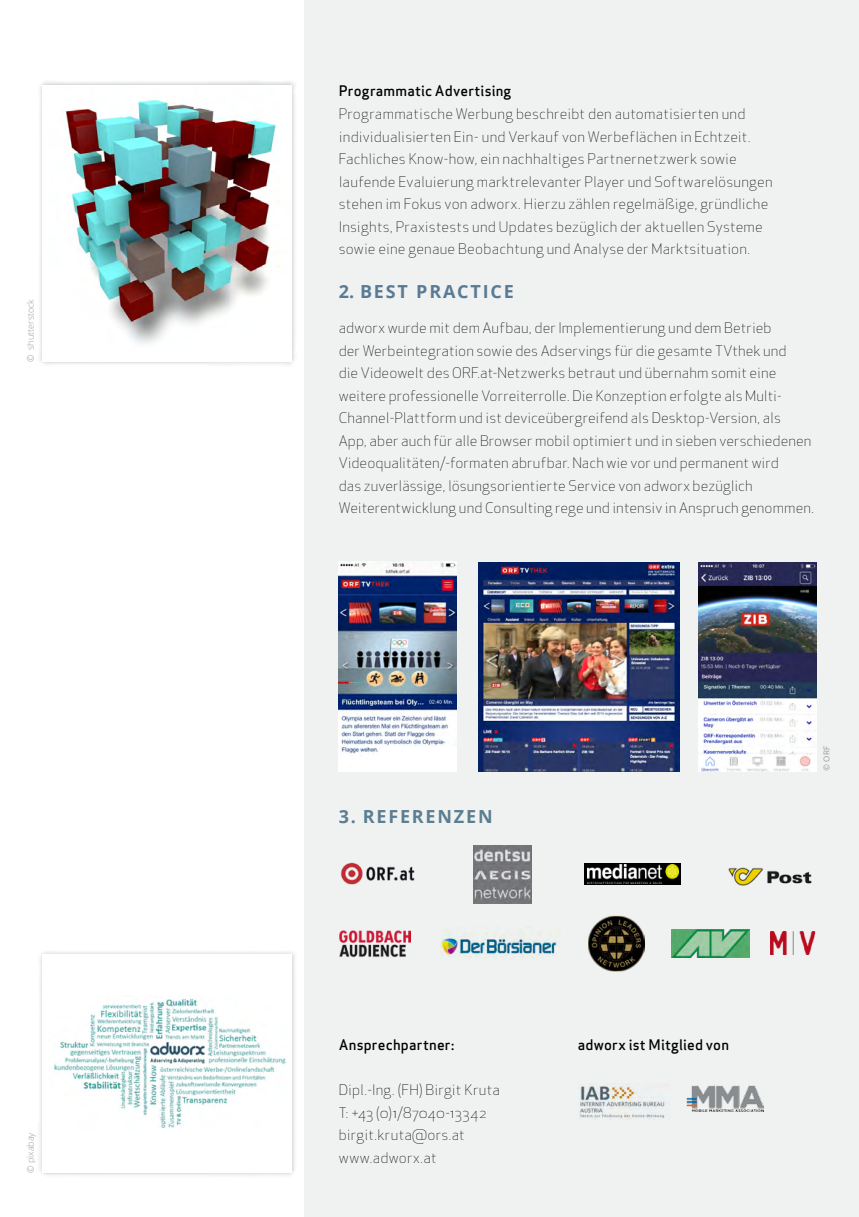
<style>
.page{position:relative;width:859px;height:1217px;background:#fff}
.page>*{position:absolute;margin:0;border:0;box-sizing:border-box;transform-origin:0 0}
.t1{font:700 18px "Open Sans";letter-spacing:.1em;color:#5a7b95}
.t2{font:700 18px "Open Sans";letter-spacing:.1em;color:#5b7e91}
.t3{font:14.25px/22.5px "Apex Sans Light ST";letter-spacing:.005em;color:#000}
.t4{font:14.25px "Apex Sans Medium ST";letter-spacing:.015em;color:#000}
.t5{font:300 9px "Open Sans";color:#9d9d9c}
.t6{font:300 8.25px "Signa Pro";color:#706f6f}
</style>
<div class="page">
<div style="left:38px;top:80px;width:259px;height:286px;background:#000;opacity:.25"></div>
<div style="left:38px;top:949px;width:259px;height:228px;background:#000;opacity:.25"></div>
<div style="left:43px;top:954px;width:249px;height:218px;background:#fff"></div>
<div style="left:305px;top:0;width:554px;height:1216px;background:#f0f2f2"></div>
<img style="left:43px;top:85px;width:248px;height:276px">
<img style="left:441px;top:926px;width:118px;height:33px">
<img style="left:474px;top:845px;width:58px;height:57px">
<img style="left:340px;top:930px;width:71px;height:28px">
<img style="left:588px;top:915px;width:56px;height:56px">
<img style="left:770px;top:931px;width:46px;height:23px">
<svg style="left:584px;top:863px;width:97px;height:21px"></svg>
<img style="left:587px;top:864px;width:91px;height:18px">
<img style="left:340px;top:862px;width:75px;height:23px">
<img style="left:672px;top:929px;width:78px;height:27px">
<img style="left:728px;top:867px;width:84px;height:19px">
<img style="left:580px;top:1083px;width:85px;height:36px">
<img style="left:686px;top:1085px;width:78px;height:26px">
<img style="left:339px;top:561px;width:118px;height:210px">
<img style="left:479px;top:562px;width:200px;height:209px">
<img style="left:699px;top:562px;width:117px;height:209px">
<img style="left:54px;top:998px;width:232px;height:131px">
<p class="t5" style="left:24px;top:362px;width:64px;rotate:-90deg">© shutterstock</p>
<p class="t5" style="left:24px;top:1172px;width:42px;rotate:-90deg">© pixabay</p>
<p class="t4" style="left:339px;top:82px;width:174px">Programmatic Advertising</p>
<p class="t3" style="left:339px;top:102px;width:435px">Programmatische Werbung beschreibt den automatisierten und individualisierten Ein- und Verkauf von Werbeflächen in Echtzeit.<br>Fachliches Know-how, ein nachhaltiges Partnernetzwerk sowie laufende Evaluierung marktrelevanter Player und Softwarelösungen stehen im Fokus von adworx. Hierzu zählen regelmäßige, gründliche Insights, Praxistests und Updates bezüglich der aktuellen Systeme sowie eine genaue Beobachtung und Analyse der Marktsituation.</p>
<p class="t1" style="left:339px;top:278px;width:177px">2. BEST PRACTICE</p>
<p class="t3" style="left:339px;top:316px;width:477px">adworx wurde mit dem Aufbau, der Implementierung und dem Betrieb<br>der Werbeintegration sowie des Adservings für die gesamte TVthek und<br>die Videowelt des ORF.at-Netzwerks betraut und übernahm somit eine weitere professionelle Vorreiterrolle. Die Konzeption erfolgte als Multi-Channel-Plattform und ist deviceübergreifend als Desktop-Version, als<br>App, aber auch für alle Browser mobil optimiert und in sieben verschiedenen Videoqualitäten/-formaten abrufbar. Nach wie vor und permanent wird<br>das zuverlässige, lösungsorientierte Service von adworx bezüglich Weiterentwicklung und Consulting rege und intensiv in Anspruch genommen.</p>
<p class="t2" style="left:339px;top:803px;width:155px">3. REFERENZEN</p>
<p class="t4" style="left:339px;top:1035px;width:117px">Ansprechpartner:</p>
<p class="t4" style="left:578px;top:1035px;width:153px">adworx ist Mitglied von</p>
<p class="t3" style="left:339px;top:1078px;width:163px">Dipl.-Ing. (FH) Birgit Kruta<br>T: +43 (0)1/87040-13342 birgit.kruta@ors.at www.adworx.at</p>
<p class="t6" style="left:821px;top:771px;width:27px;rotate:-90deg">© ORF</p>
</div>
